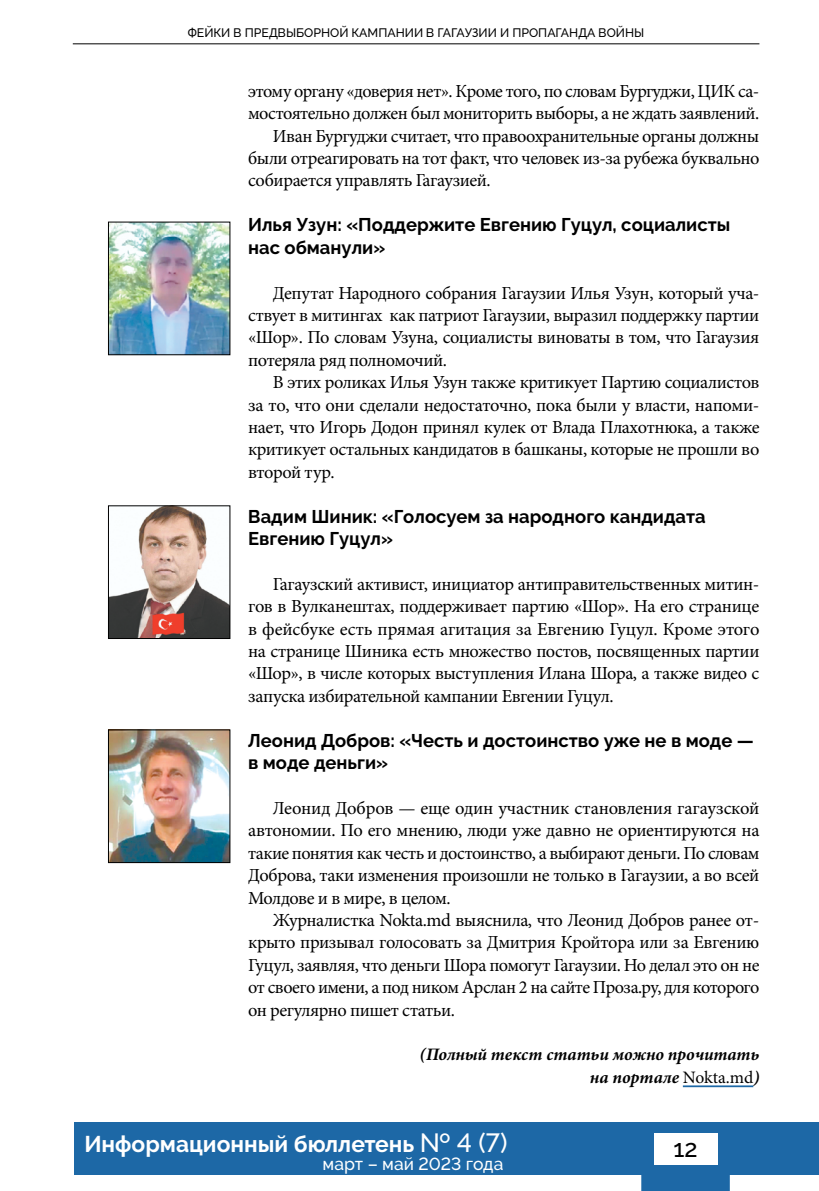
<style>
.page{position:relative;width:819px;height:1191px;background:#fff}
.page>*{position:absolute;margin:0;border:0;box-sizing:border-box;transform-origin:0 0}
.t1{font:500 24.5px "Raleway";color:#000}
.t2{font:700 22.75px "Raleway";color:#fff}
.body2{font:18.38px/22.4px "Minion Pro";letter-spacing:-.025em;color:#000;text-align:justify}
.intertitlu{font:700 18.38px/22.4px "Raleway";color:#000}
.autorFinal{font:italic 700 17.5px "Minion Pro";color:#000}
.t3{font:500 17.5px "Raleway";color:#fff}
.t4{font:500 12.25px "Raleway";color:#000}
.s1{font-weight:400;font-style:normal}
.s2{font-weight:500;font-size:26.25px}
</style>
<div class="page">
<hr style="left:73px;top:44px;width:686px;height:1px;background:#000">
<div style="left:74px;top:1122px;width:745px;height:52px;background:#1d68a6"></div>
<svg style="left:641px;top:1133px;width:88px;height:58px"></svg>
<div style="left:653px;top:1132px;width:64px;height:32px;background:#fff"></div>
<hr style="left:682px;top:1085px;width:71px;height:2px;background:#1d68a6">
<img style="left:110px;top:224px;width:118px;height:129px">
<div style="left:108px;top:222px;width:122px;height:133px;border:1px solid #000"></div>
<img style="left:110px;top:507px;width:118px;height:130px">
<div style="left:108px;top:505px;width:122px;height:134px;border:1px solid #000"></div>
<img style="left:110px;top:731px;width:118px;height:130px">
<div style="left:108px;top:729px;width:122px;height:134px;border:1px solid #000"></div>
<p class="t4" style="left:188px;top:26px;width:458px">ФЕЙКИ В ПРЕДВЫБОРНОЙ КАМПАНИИ В ГАГАУЗИИ И ПРОПАГАНДА ВОЙНЫ</p>
<p class="body2" style="left:248px;top:80px;width:512px">этому органу «доверия нет». Кроме того, по словам Бургуджи, ЦИК са&shy;мостоятельно должен был мониторить выборы, а не ждать заявлений.</p>
<p class="body2" style="left:248px;top:125px;width:512px;text-indent:25px">Иван Бургуджи считает, что правоохранительные органы должны были отреагировать на тот факт, что человек из-за рубежа буквально собирается управлять Гагаузией.</p>
<p class="intertitlu" style="left:248px;top:214px;width:483px">Илья Узун: «Поддержите Евгению Гуцул, социалисты нас обманули»</p>
<p class="body2" style="left:248px;top:281px;width:512px;text-indent:25px">Депутат Народного собрания Гагаузии Илья Узун, который уча&shy;ствует в митингах как патриот Гагаузии, выразил поддержку партии «Шор». По словам Узуна, социалисты виноваты в том, что Гагаузия потеряла ряд полномочий.</p>
<p class="body2" style="left:248px;top:371px;width:513px;text-indent:25px">В этих роликах Илья Узун также критикует Партию социалистов за то, что они сделали недостаточно, пока были у власти, напоми&shy;нает, что Игорь Додон принял кулек от Влада Плахотнюка, а также критикует остальных кандидатов в башканы, которые не прошли во второй тур.</p>
<p class="intertitlu" style="left:248px;top:505px;width:459px">Вадим Шиник: «Голосуем за народного кандидата<br>Евгению Гуцул»</p>
<p class="body2" style="left:248px;top:573px;width:513px;text-indent:25px">Гагаузский активист, инициатор антиправительственных митин&shy;гов в Вулканештах, поддерживает партию «Шор». На его странице в фейсбуке есть прямая агитация за Евгению Гуцул. Кроме этого на странице Шиника есть множество постов, посвященных партии «Шор», в числе которых выступления Илана Шора, а также видео с запуска избирательной кампании Евгении Гуцул.</p>
<p class="intertitlu" style="left:248px;top:729px;width:507px">Леонид Добров: «Честь и достоинство уже не в моде — в моде деньги»</p>
<p class="body2" style="left:248px;top:797px;width:513px;text-indent:25px">Леонид Добров — еще один участник становления гагаузской автономии. По его мнению, люди уже давно не ориентируются на такие понятия как честь и достоинство, а выбирают деньги. По словам Доброва, таки изменения произошли не только в Гагаузии, а во всей Молдове и в мире, в целом.</p>
<p class="body2" style="left:248px;top:909px;width:513px;text-indent:25px">Журналистка Nokta.md выяснила, что Леонид Добров ранее от&shy;крыто призывал голосовать за Дмитрия Кройтора или за Евгению Гуцул, заявляя, что деньги Шора помогут Гагаузии. Но делал это он не от своего имени, а под ником Арслан 2 на сайте Проза.ру, для которого он регулярно пишет статьи.</p>
<p class="autorFinal" style="left:419px;top:1042px;width:341px">(Полный текст статьи можно прочитать</p>
<p class="autorFinal" style="left:590px;top:1064px;width:171px">на портале <span class="s1">Nokta.md</span>)</p>
<p class="t2" style="left:84px;top:1131px;width:424px">Информационный бюллетень <span class="s2">№ 4 (7)</span></p>
<h1 class="t1" style="left:673px;top:1133px;width:26px">12</h1>
<p class="t3" style="left:322px;top:1153px;width:182px">март – май 2023 года</p>
</div>
